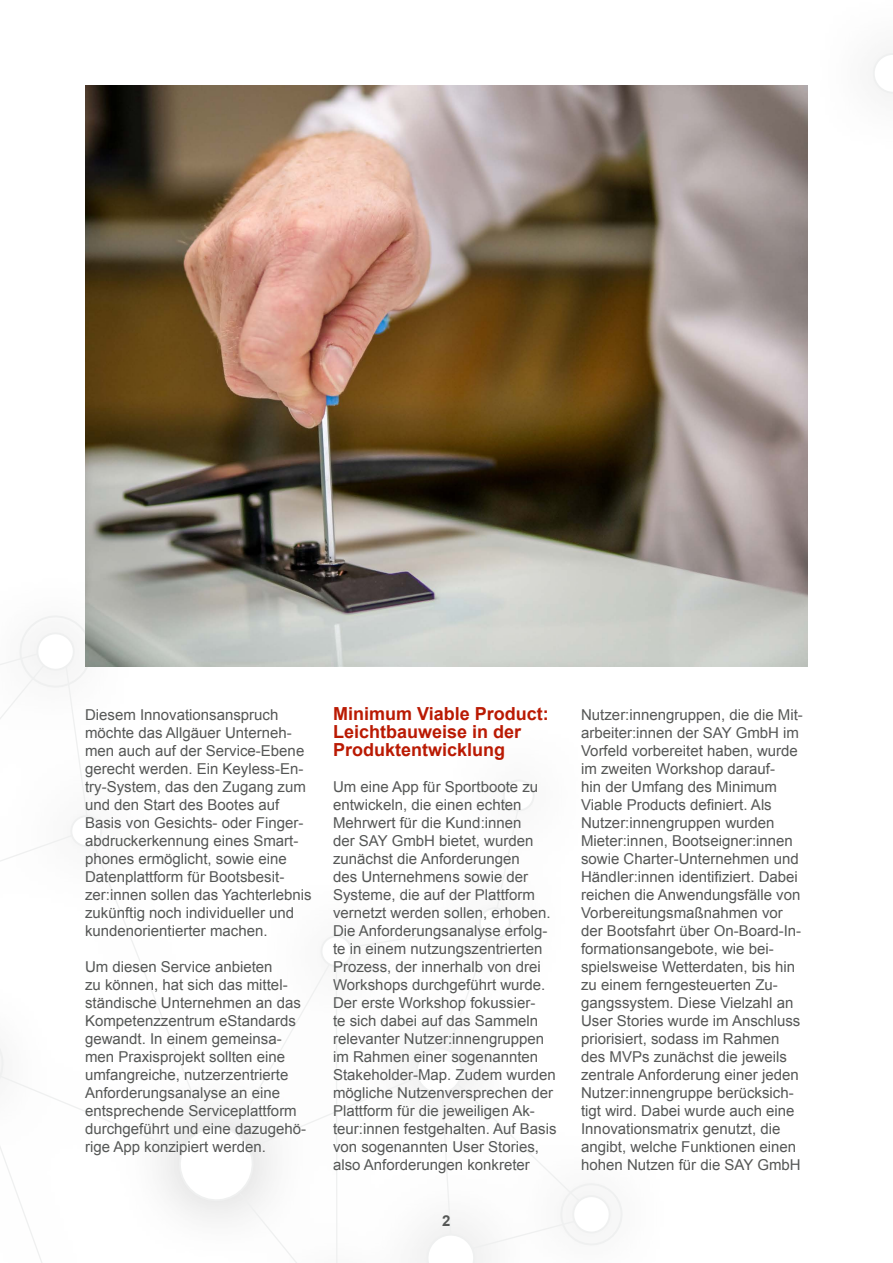
<style>
.page{position:relative;width:893px;height:1263px;background:#fff}
.page>*{position:absolute;margin:0;border:0;box-sizing:border-box;transform-origin:0 0}
.t1{font:700 18px/18px "Arial";color:#ba1a03}
.t2{font:15px/18px "Arial";color:#555756}
.t3{font:700 15px "Arial";color:#555756}
</style>
<div class="page">
<svg style="left:872px;top:53px;width:21px;height:41px"></svg>
<svg style="left:0;top:615px;width:623px;height:648px"></svg>
<img style="left:85px;top:85px;width:723px;height:581px">
<p class="t2" style="left:85px;top:706px;width:228px">Diesem Innovationsanspruch möchte das Allgäuer Unterneh&shy;men auch auf der Service-Ebene gerecht werden. Ein Keyless-En&shy;try-System, das den Zugang zum und den Start des Bootes auf<br>Basis von Gesichts- oder Finger&shy;abdruckerkennung eines Smart&shy;phones ermöglicht, sowie eine<br>Datenplattform für Bootsbesit&shy;zer:innen sollen das Yachterlebnis zukünftig noch individueller und kundenorientierter machen.</p>
<p class="t2" style="left:85px;top:958px;width:222px">Um diesen Service anbieten<br>zu können, hat sich das mittel&shy;ständische Unternehmen an das<br>Kompetenzzentrum eStandards gewandt. In einem gemeinsa&shy;men Praxisprojekt sollten eine umfangreiche, nutzerzentrierte<br>Anforderungsanalyse an eine entsprechende Serviceplattform durchgeführt und eine dazugehö&shy;rige App konzipiert werden.</p>
<p class="t1" style="left:333px;top:705px;width:217px">Minimum Viable Product:<br>Leichtbauweise in der<br>Produktentwicklung</p>
<p class="t2" style="left:333px;top:778px;width:225px">Um eine App für Sportboote zu entwickeln, die einen echten<br>Mehrwert für die Kund:innen<br>der SAY GmbH bietet, wurden zunächst die Anforderungen<br>des Unternehmens sowie der<br>Systeme, die auf der Plattform vernetzt werden sollen, erhoben.<br>Die Anforderungsanalyse erfolg&shy;te in einem nutzungszentrierten<br>Prozess, der innerhalb von drei<br>Workshops durchgeführt wurde.<br>Der erste Workshop fokussier-<br>te sich dabei auf das Sammeln relevanter Nutzer:innengruppen im Rahmen einer sogenannten<br>Stakeholder-Map. Zudem wurden mögliche Nutzenversprechen der<br>Plattform für die jeweiligen Ak&shy;teur:innen festgehalten. Auf Basis von sogenannten User Stories, also Anforderungen konkreter</p>
<p class="t3" style="left:442px;top:1211px;width:10px">2</p>
<p class="t2" style="left:581px;top:706px;width:223px">Nutzer:innengruppen, die die Mit&shy;arbeiter:innen der SAY GmbH im<br>Vorfeld vorbereitet haben, wurde im zweiten Workshop darauf-<br>hin der Umfang des Minimum<br>Viable Products definiert. Als<br>Nutzer:innengruppen wurden<br>Mieter:innen, Bootseigner:innen sowie Charter-Unternehmen und<br>Händler:innen identifiziert. Dabei reichen die Anwendungsfälle von<br>Vorbereitungsmaßnahmen vor der Bootsfahrt über On-Board-In&shy;formationsangebote, wie bei&shy;spielsweise Wetterdaten, bis hin zu einem ferngesteuerten Zu&shy;gangssystem. Diese Vielzahl an<br>User Stories wurde im Anschluss priorisiert, sodass im Rahmen des MVPs zunächst die jeweils zentrale Anforderung einer jeden<br>Nutzer:innengruppe berücksich&shy;tigt wird. Dabei wurde auch eine<br>Innovationsmatrix genutzt, die angibt, welche Funktionen einen hohen Nutzen für die SAY GmbH</p>
</div>
